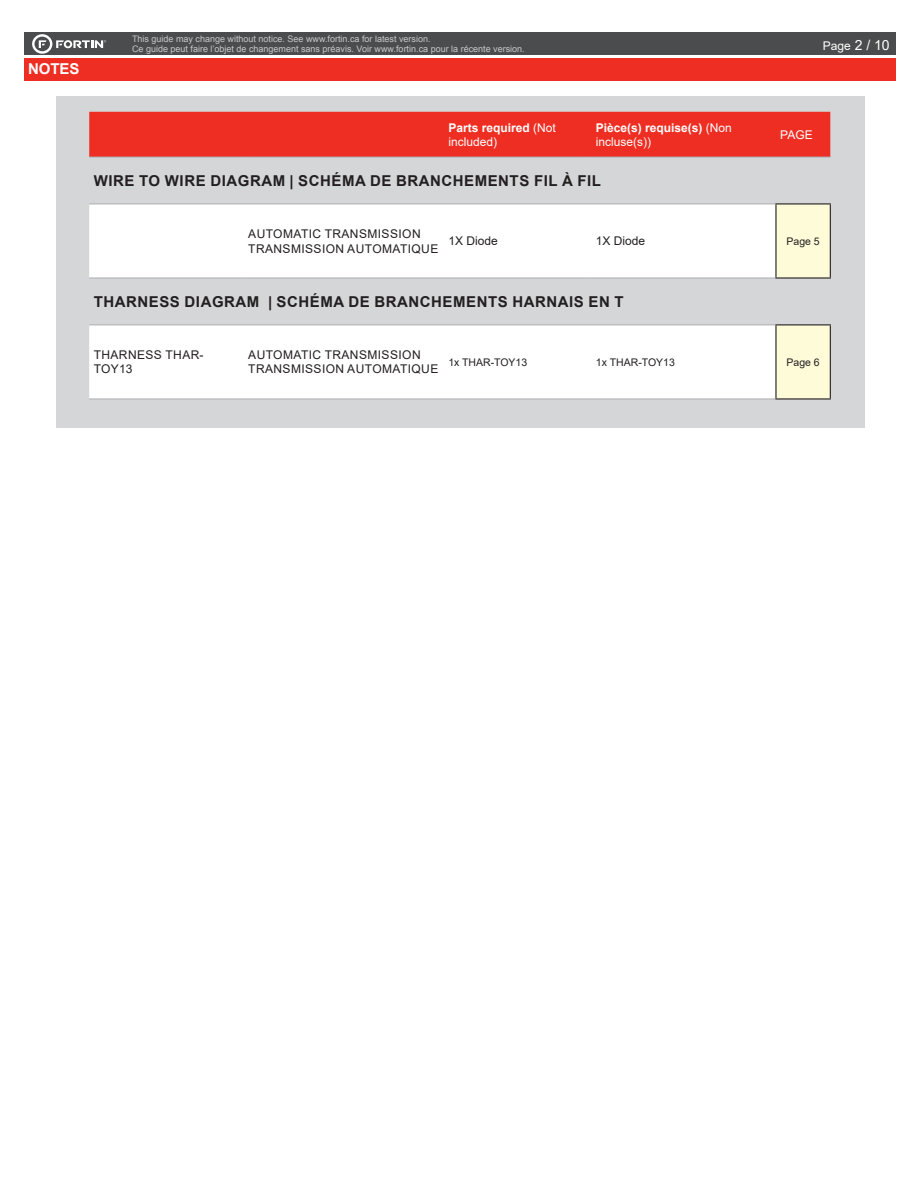
<style>
.page{position:relative;width:918px;height:1188px;background:#fff}
.page>*{position:absolute;margin:0;border:0;box-sizing:border-box;transform-origin:0 0}
.entretableau{font:700 15px "Arial";letter-spacing:.035em;color:#231f20}
.t1{font:700 15px "Arial";letter-spacing:-.005em;color:#fff}
.entretableau-2{font:12px/14.4px "Arial";letter-spacing:.035em;color:#231f20}
.entretableau-3{font:700 12px/14.4px "Arial";color:#fff}
.entretableau-4{font:12px "Arial";color:#fff}
.entretableau-5{font:10.5px "Arial";color:#231f20}
.t2{font:9px/9.8px "Arial";color:#c7c8ca}
.s1{font-size:13.95px}
.s2{font-weight:400}
</style>
<div class="page">
<div style="left:24px;top:33px;width:872px;height:22px;background:#4b4c4d"></div>
<div style="left:24px;top:58px;width:872px;height:23px;background:#ee2e22"></div>
<svg style="left:32px;top:34px;width:74px;height:20px"></svg>
<div style="left:56px;top:96px;width:808px;height:332px;background:#d5d6d8"></div>
<div style="left:89px;top:112px;width:741px;height:45px;background:#ee2e22"></div>
<svg style="left:89px;top:203px;width:686px;height:1px"></svg>
<svg style="left:89px;top:205px;width:686px;height:193px;fill:#fff"></svg>
<svg style="left:777px;top:204px;width:53px;height:194px"></svg>
<hr style="left:443px;top:204px;width:2px;height:74px;background:#fff">
<hr style="left:89px;top:157px;width:155px;height:1px;background:#acadb1">
<hr style="left:244px;top:157px;width:200px;height:1px;background:#acadb1">
<hr style="left:444px;top:157px;width:148px;height:1px;background:#acadb1">
<hr style="left:592px;top:157px;width:184px;height:1px;background:#acadb1">
<hr style="left:776px;top:157px;width:54px;height:1px;background:#acadb1">
<hr style="left:244px;top:204px;width:200px;height:1px;background:#acadb1">
<hr style="left:244px;top:278px;width:200px;height:1px;background:#acadb1">
<hr style="left:89px;top:325px;width:155px;height:1px;background:#acadb1">
<hr style="left:244px;top:325px;width:200px;height:1px;background:#acadb1">
<hr style="left:89px;top:399px;width:155px;height:1px;background:#acadb1">
<hr style="left:244px;top:399px;width:200px;height:1px;background:#acadb1">
<hr style="left:89px;top:204px;width:155px;height:1px;background:#acadb1">
<hr style="left:444px;top:204px;width:148px;height:1px;background:#acadb1">
<hr style="left:592px;top:204px;width:183px;height:1px;background:#acadb1">
<hr style="left:89px;top:278px;width:155px;height:1px;background:#acadb1">
<hr style="left:444px;top:278px;width:148px;height:1px;background:#acadb1">
<hr style="left:592px;top:278px;width:183px;height:1px;background:#acadb1">
<hr style="left:444px;top:325px;width:148px;height:1px;background:#acadb1">
<hr style="left:592px;top:325px;width:183px;height:1px;background:#acadb1">
<hr style="left:444px;top:399px;width:148px;height:1px;background:#acadb1">
<hr style="left:592px;top:399px;width:183px;height:1px;background:#acadb1">
<hr style="left:775px;top:203px;width:56px;height:1px;background:#231f20">
<hr style="left:775px;top:204px;width:2px;height:73px;background:#231f20">
<hr style="left:830px;top:204px;width:1px;height:73px;background:#231f20">
<hr style="left:775px;top:277px;width:56px;height:2px;background:#231f20">
<hr style="left:775px;top:325px;width:2px;height:73px;background:#231f20">
<hr style="left:775px;top:324px;width:56px;height:1px;background:#231f20">
<hr style="left:830px;top:325px;width:1px;height:73px;background:#231f20">
<hr style="left:775px;top:398px;width:56px;height:2px;background:#231f20">
<h1 class="t1" style="left:28px;top:58px;width:53px">NOTES</h1>
<p class="t2" style="left:132px;top:34px;width:394px">This guide may change without notice. See www.fortin.ca for latest version.<br>Ce guide peut faire l’objet de changement sans préavis. Voir www.fortin.ca pour la récente version.</p>
<h2 class="entretableau-4" style="left:823px;top:38px;width:69px">Page <span class="s1">2 / 10</span></h2>
<p class="entretableau-3" style="left:448px;top:120px;width:109px">Parts required <span class="s2">(Not included)</span></p>
<p class="entretableau-3" style="left:596px;top:120px;width:138px">Pièce(s) requise(s) <span class="s2">(Non incluse(s))</span></p>
<p class="entretableau-4" style="left:780px;top:126px;width:34px">PAGE</p>
<p class="entretableau" style="left:94px;top:170px;width:509px">WIRE TO WIRE DIAGRAM | SCHÉMA DE BRANCHEMENTS FIL À FIL</p>
<p class="entretableau-2" style="left:248px;top:227px;width:174px">AUTOMATIC TRANSMISSION</p>
<p class="entretableau-2" style="left:248px;top:241px;width:192px">TRANSMISSION AUTOMATIQUE</p>
<p class="entretableau-2" style="left:448px;top:234px;width:51px">1X Diode</p>
<p class="entretableau-2" style="left:596px;top:234px;width:51px">1X Diode</p>
<p class="entretableau-5" style="left:787px;top:234px;width:35px">Page 5</p>
<p class="entretableau" style="left:94px;top:291px;width:532px">THARNESS DIAGRAM | SCHÉMA DE BRANCHEMENTS HARNAIS EN T</p>
<p class="entretableau-2" style="left:94px;top:348px;width:111px">THARNESS THAR-<br>TOY13</p>
<p class="entretableau-2" style="left:248px;top:348px;width:174px">AUTOMATIC TRANSMISSION</p>
<p class="entretableau-2" style="left:248px;top:362px;width:192px">TRANSMISSION AUTOMATIQUE</p>
<p class="entretableau-5" style="left:448px;top:355px;width:80px">1x THAR-TOY13</p>
<p class="entretableau-5" style="left:596px;top:355px;width:80px">1x THAR-TOY13</p>
<p class="entretableau-5" style="left:787px;top:355px;width:35px">Page 6</p>
</div>
